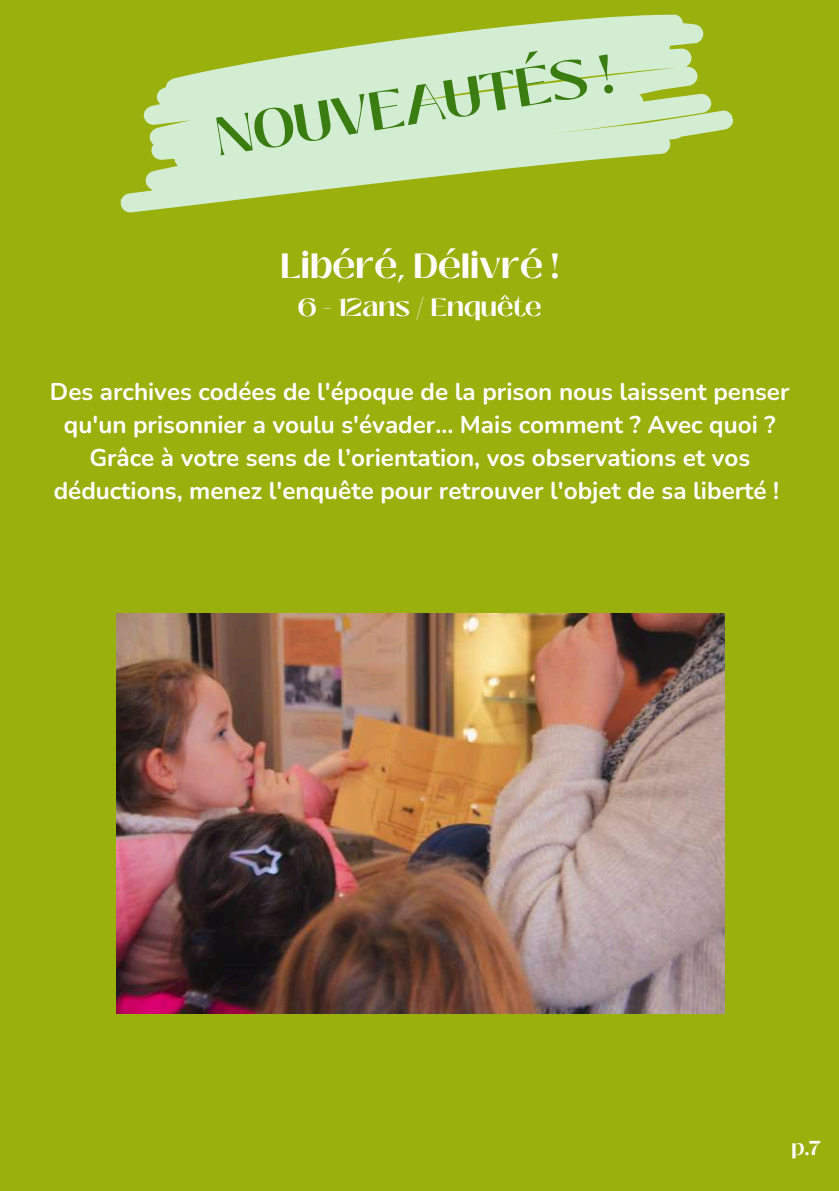
<style>
.page{position:relative;width:839px;height:1191px;background:#fff}
.page>*{position:absolute;margin:0;border:0;box-sizing:border-box;transform-origin:0 0}
.t1{font:700 54px "Black Mango";color:#3a7d11}
.t2{font:700 35px "Black Mango";color:#fff}
.t3{font:700 25px "Black Mango";color:#fff}
.t4{font:700 24.2px/33px "Nunito";color:#fff;text-align:center}
.t5{font:700 20px "Black Mango";color:#fff}
</style>
<div class="page">
<div style="left:0;top:0;width:838px;height:1191px;background:#99b00d"></div>
<svg style="left:120px;top:14px;width:613px;height:199px;fill:#d3edd2"></svg>
<img style="left:116px;top:613px;width:608px;height:401px">
<h1 class="t1" style="left:209px;top:96px;width:403px;rotate:-9deg">NOUVEAUTÉS !</h1>
<h2 class="t2" style="left:280px;top:240px;width:280px">Libéré, Délivré !</h2>
<p class="t3" style="left:298px;top:288px;width:245px">6 - 12ans / Enquête</p>
<p class="t4" style="left:50px;top:376px;width:741px">Des archives codées de l'époque de la prison nous laissent penser qu'un prisonnier a voulu s'évader... Mais comment ? Avec quoi ?<br>Grâce à votre sens de l’orientation, vos observations et vos déductions, menez l'enquête pour retrouver l'objet de sa liberté !</p>
<p class="t5" style="left:791px;top:1133px;width:31px">p.7</p>
</div>
